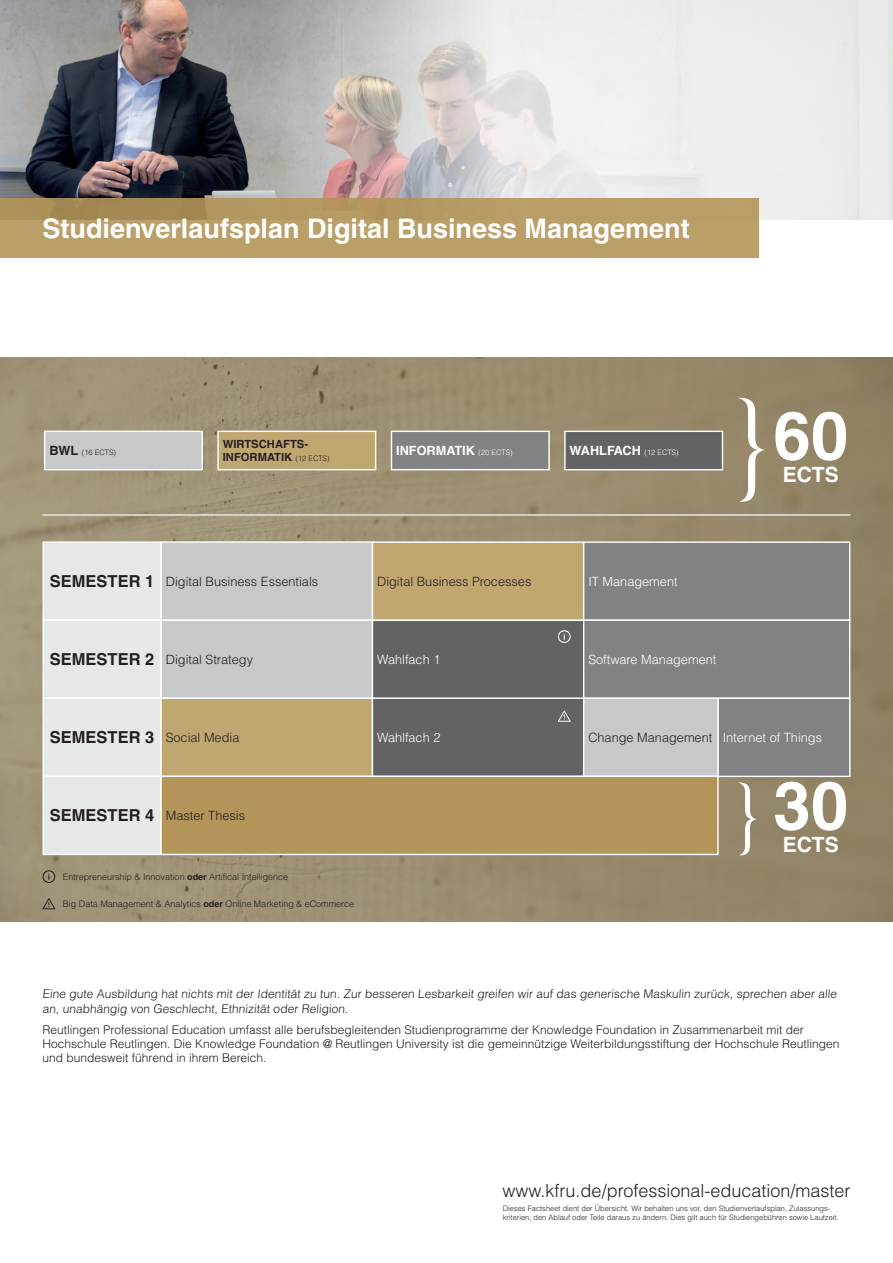
<style>
.page{position:relative;width:893px;height:1263px;background:#fff}
.page>*{position:absolute;margin:0;border:0;box-sizing:border-box;transform-origin:0 0}
.t1{font:700 67.35px "Helvetica LT Pro";color:#fff}
.t2{font:700 27px "Helvetica LT Pro";color:#fff}
.t3{font:700 21px "Helvetica LT Pro";color:#fff}
.t4{font:300 18px "Helvetica LT Pro";color:#231f20}
.t5{font:700 16.5px "Helvetica LT Pro";color:#231f20}
.t6{font:300 12.75px "Helvetica LT Pro";color:#231f20}
.t7{font:300 12.75px "Helvetica LT Pro";color:#fff}
.t8{font:700 12.75px "Helvetica LT Pro";color:#fff}
.t9{font:300 12px/14.4px "Helvetica LT Pro";color:#231f20}
.t10{font:700 11.25px/13.5px "Helvetica LT Pro";color:#231f20}
.t11{font:300 9px "Helvetica LT Pro";color:#231f20}
.t12{font:300 7.5px/9px "Helvetica LT Pro";color:#231f20}
.s1{font-weight:700;font-size:12.75px}
.s2{font-weight:300;font-size:7.5px}
.s3{font-weight:300;font-size:112.2px}
.s4{color:#fff}
.s5{font-weight:300;font-size:78.45px}
.s6{font-weight:700}
</style>
<div class="page">
<img style="left:0;top:0;width:893px;height:219px">
<svg style="left:0;top:198px;width:759px;height:60px;background:#b69b65"></svg>
<div style="left:0;top:357px;width:893px;height:565px;background:linear-gradient(to right,#a4987b,#928365)"></div>
<div style="left:43px;top:542px;width:118px;height:78px;background:#e6e7e9"></div>
<div style="left:43px;top:541px;width:119px;height:80px;border:1px solid #fff"></div>
<div style="left:43px;top:620px;width:118px;height:78px;background:#e6e7e9"></div>
<div style="left:43px;top:619px;width:119px;height:80px;border:1px solid #fff"></div>
<div style="left:43px;top:698px;width:118px;height:78px;background:#e6e7e9"></div>
<div style="left:43px;top:698px;width:119px;height:79px;border:1px solid #fff"></div>
<div style="left:43px;top:776px;width:118px;height:78px;background:#e6e7e9"></div>
<div style="left:43px;top:776px;width:119px;height:79px;border:1px solid #fff"></div>
<div style="left:161px;top:542px;width:211px;height:78px;background:#c7c8ca"></div>
<div style="left:161px;top:541px;width:212px;height:80px;border:1px solid #fff"></div>
<div style="left:161px;top:620px;width:211px;height:78px;background:#c7c8ca"></div>
<div style="left:161px;top:619px;width:212px;height:80px;border:1px solid #fff"></div>
<div style="left:372px;top:542px;width:212px;height:78px;background:#c0a772"></div>
<div style="left:372px;top:541px;width:212px;height:80px;border:1px solid #fff"></div>
<div style="left:372px;top:620px;width:212px;height:78px;background:#636366"></div>
<div style="left:372px;top:620px;width:212px;height:79px;border:1px solid #fff"></div>
<div style="left:584px;top:542px;width:266px;height:78px;background:#808285"></div>
<div style="left:583px;top:541px;width:267px;height:80px;border:1px solid #fff"></div>
<div style="left:584px;top:620px;width:266px;height:78px;background:#808285"></div>
<div style="left:583px;top:619px;width:267px;height:80px;border:1px solid #fff"></div>
<div style="left:161px;top:698px;width:211px;height:78px;background:#c0a772"></div>
<div style="left:160px;top:698px;width:213px;height:79px;border:1px solid #fff"></div>
<div style="left:372px;top:698px;width:212px;height:78px;background:#636366"></div>
<div style="left:372px;top:698px;width:212px;height:79px;border:1px solid #fff"></div>
<div style="left:718px;top:698px;width:132px;height:78px;background:#808285"></div>
<div style="left:717px;top:697px;width:133px;height:80px;border:1px solid #fff"></div>
<div style="left:584px;top:698px;width:134px;height:78px;background:#c7c8ca"></div>
<div style="left:583px;top:697px;width:136px;height:80px;border:1px solid #fff"></div>
<div style="left:161px;top:776px;width:557px;height:78px;background:#b39559"></div>
<div style="left:160px;top:776px;width:559px;height:79px;border:1px solid #fff"></div>
<div style="left:45px;top:431px;width:157px;height:39px;background:#c7c8ca"></div>
<div style="left:44px;top:431px;width:159px;height:39px;border:1px solid #fff"></div>
<div style="left:218px;top:431px;width:158px;height:39px;background:#c0a772"></div>
<div style="left:217px;top:431px;width:159px;height:39px;border:1px solid #fff"></div>
<div style="left:391px;top:431px;width:158px;height:39px;background:#808285"></div>
<div style="left:391px;top:431px;width:159px;height:39px;border:1px solid #fff"></div>
<div style="left:565px;top:431px;width:157px;height:39px;background:#636366"></div>
<div style="left:564px;top:431px;width:159px;height:39px;border:1px solid #fff"></div>
<hr style="left:43px;top:514px;width:807px;height:2px;background:#e6e7e9">
<svg style="left:558px;top:630px;width:13px;height:13px"></svg>
<svg style="left:43px;top:870px;width:13px;height:13px"></svg>
<svg style="left:558px;top:710px;width:13px;height:12px"></svg>
<svg style="left:42px;top:898px;width:13px;height:11px"></svg>
<h2 class="t2" style="left:43px;top:212px;width:649px">Studienverlaufsplan Digital Business Management</h2>
<p class="t12" style="left:49px;top:448px;width:68px"><span class="s1">BWL</span> (16 ECTS)</p>
<p class="t10" style="left:223px;top:437px;width:108px">WIRTSCHAFTS-<br>INFORMATIK <span class="s2">(12 ECTS)</span></p>
<p class="t8" style="left:396px;top:443px;width:118px">INFORMATIK <span class="s2">(20 ECTS)</span></p>
<p class="t8" style="left:570px;top:443px;width:111px">WAHLFACH <span class="s2">(12 ECTS)</span></p>
<h1 class="t1" style="left:732px;top:395px;width:117px"><span class="s3">}</span>60</h1>
<h3 class="t3" style="left:783px;top:462px;width:58px">ECTS</h3>
<h3 class="t5" style="left:50px;top:571px;width:106px">SEMESTER 1</h3>
<p class="t6" style="left:166px;top:573px;width:154px">Digital Business Essentials</p>
<h3 class="t5" style="left:50px;top:649px;width:106px">SEMESTER 2</h3>
<p class="t6" style="left:166px;top:651px;width:89px">Digital Strategy</p>
<p class="t6" style="left:377px;top:573px;width:156px">Digital Business Processes</p>
<p class="t7" style="left:377px;top:651px;width:65px">Wahlfach 1</p>
<p class="t7" style="left:588px;top:573px;width:91px">IT Management</p>
<p class="t7" style="left:588px;top:651px;width:130px">Software Management</p>
<h3 class="t5" style="left:50px;top:727px;width:106px">SEMESTER 3</h3>
<p class="t6" style="left:166px;top:729px;width:75px">Social Media</p>
<p class="t7" style="left:377px;top:729px;width:65px">Wahlfach 2</p>
<p class="t6" style="left:588px;top:729px;width:235px">Change Management <span class="s4">Internet of Things</span></p>
<h3 class="t5" style="left:50px;top:805px;width:106px">SEMESTER 4</h3>
<p class="t6" style="left:166px;top:807px;width:81px">Master Thesis</p>
<h1 class="t1" style="left:734px;top:765px;width:116px"><span class="s5">}</span>30</h1>
<h3 class="t3" style="left:783px;top:832px;width:58px">ECTS</h3>
<p class="t11" style="left:63px;top:871px;width:227px">Entrepreneurship &amp; Innovation <span class="s6">oder</span> Artifical Intelligence</p>
<p class="t11" style="left:63px;top:898px;width:293px">Big Data Management &amp; Analytics <span class="s6">oder</span> Online Marketing &amp; eCommerce</p>
<p class="t9" style="left:43px;top:987px;width:797px">Eine gute Ausbildung hat nichts mit der Identität zu tun. Zur besseren Lesbarkeit greifen wir auf das generische Maskulin zurück, sprechen aber alle an, unabhängig von Geschlecht, Ethnizität oder Religion.</p>
<p class="t9" style="left:43px;top:1022px;width:798px">Reutlingen Professional Education umfasst alle berufsbegleitenden Studienprogramme der Knowledge Foundation in Zusammenarbeit mit der<br>Hochschule Reutlingen. Die Knowledge Foundation @ Reutlingen University ist die gemeinnützige Weiterbildungsstiftung der Hochschule Reutlingen und bundesweit führend in ihrem Bereich.</p>
<h3 class="t4" style="left:503px;top:1179px;width:349px">www.kfru.de/professional-education/master</h3>
<p class="t12" style="left:503px;top:1204px;width:337px">Dieses Factsheet dient der Übersicht. Wir behalten uns vor, den Studienverlaufsplan, Zulassungs&shy;kriterien, den Ablauf oder Teile daraus zu ändern. Dies gilt auch für Studiengebühren sowie Laufzeit.</p>
</div>
